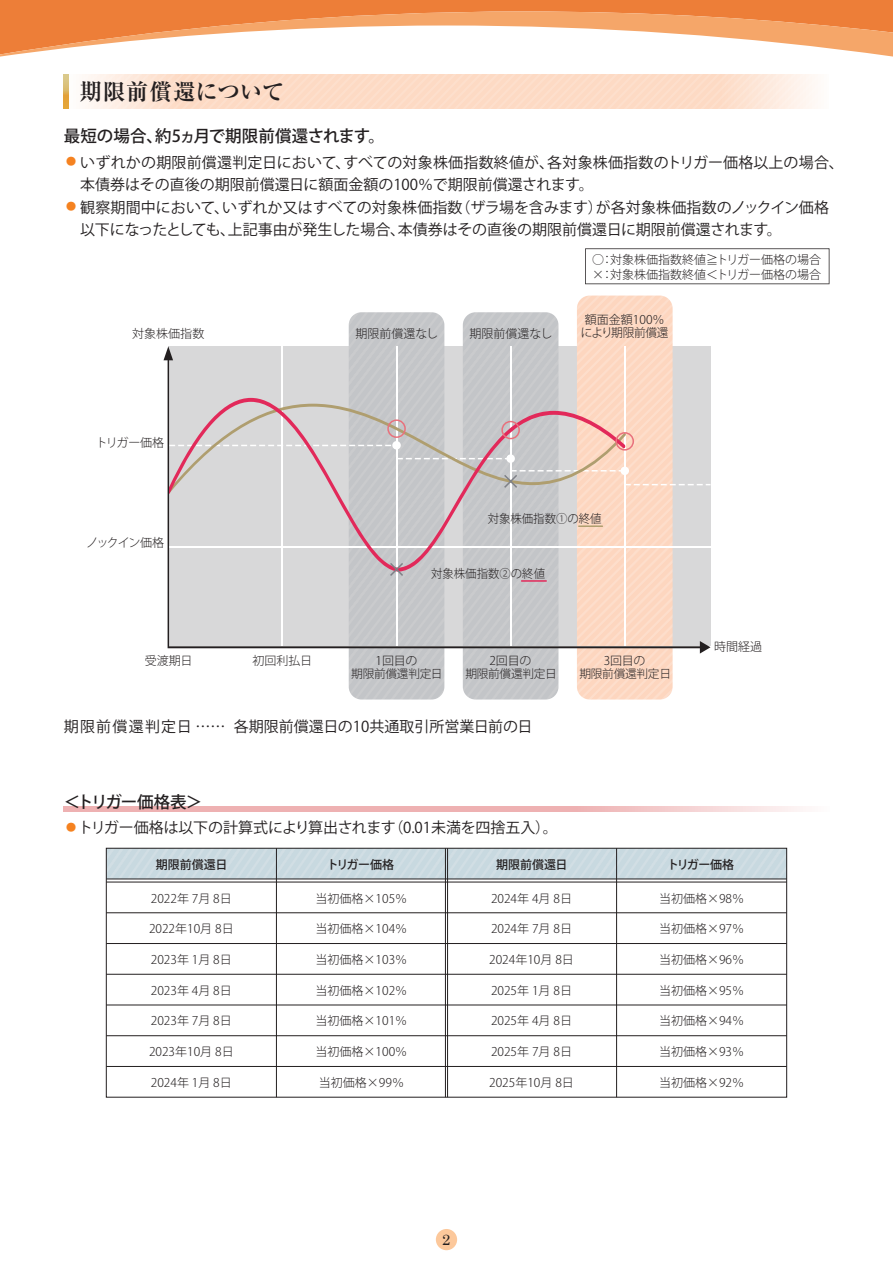
<style>
.page{position:relative;width:893px;height:1263px;background:#fff}
.page>*{position:absolute;margin:0;border:0;box-sizing:border-box;transform-origin:0 0}
.t1{font:700 22.5px "Ryumin Pro";letter-spacing:.015em;color:#231f20}
.t2{font:500 16.5px "Koz Go Pro";letter-spacing:-.01em;color:#231f20}
.t3{font:500 16.5px "Koz Go Pro";letter-spacing:-.035em;color:#231f20}
.t4{font:15px/22.5px "Koz Go Pro";color:#231f20}
.t5{font:15px "Koz Go Pr 6 N";color:#231f20}
.t6{font:15px "Century";color:#231f20}
.t7{font:300 12px/15.3px "Koz Go Pro";color:#231f20}
.t8{font:500 12px "Koz Go Pro";letter-spacing:-.005em;color:#231f20}
.t9{font:300 12px "Koz Go Pro";color:#231f20;scale:.95 1}
.t10{font:300 12px "Koz Go Pro";letter-spacing:-.025em;color:#231f20}
.t11{font:300 12px "Koz Go Pro";letter-spacing:-.1em;color:#231f20}
.t12{font:300 11.7px "Koz Go Pro";letter-spacing:-.025em;color:#231f20}
</style>
<div class="page">
<svg style="left:0;top:0;width:893px;height:57px"></svg>
<div style="left:436px;top:1229px;width:21px;height:21px;background:#fcc89b;border-radius:50%"></div>
<svg style="left:106px;top:847px;width:681px;height:251px"></svg>
<hr style="left:276px;top:848px;width:1px;height:249px;background:#231f20">
<hr style="left:445px;top:848px;width:1px;height:249px;background:#231f20">
<hr style="left:447px;top:848px;width:1px;height:249px;background:#231f20">
<hr style="left:616px;top:848px;width:1px;height:249px;background:#231f20">
<hr style="left:106px;top:912px;width:681px;height:1px;background:#231f20">
<hr style="left:106px;top:943px;width:681px;height:1px;background:#231f20">
<hr style="left:106px;top:974px;width:681px;height:1px;background:#231f20">
<hr style="left:106px;top:1005px;width:681px;height:1px;background:#231f20">
<hr style="left:106px;top:1035px;width:681px;height:1px;background:#231f20">
<hr style="left:106px;top:1066px;width:681px;height:1px;background:#231f20">
<hr style="left:106px;top:882px;width:681px;height:1px;background:#231f20">
<hr style="left:106px;top:879px;width:681px;height:1px;background:#231f20">
<div style="left:577px;top:296px;width:96px;height:403px;background:#fdd6bf;border-radius:13px"></div>
<svg style="left:64px;top:807px;width:736px;height:4px;background:#f0bbbc"></svg>
<div style="left:349px;top:312px;width:95px;height:387px;background:#c3c5c8;border-radius:13px"></div>
<div style="left:463px;top:312px;width:95px;height:387px;background:#c3c5c8;border-radius:13px"></div>
<svg style="left:700px;top:641px;width:10px;height:12px"></svg>
<svg style="left:168px;top:576px;width:537px;height:72px"></svg>
<hr style="left:521px;top:580px;width:26px;height:2px;background:#e2295a">
<svg style="left:585px;top:248px;width:244px;height:36px"></svg>
<svg style="left:164px;top:346px;width:547px;height:230px"></svg>
<svg style="left:85px;top:74px;width:730px;height:34px;background:#fddfcc"></svg>
<svg style="left:64px;top:74px;width:5px;height:34px"></svg>
<p class="t1" style="left:80px;top:74px;width:206px">期限前償還について</p>
<p class="t2" style="left:64px;top:125px;width:323px">最短の場合、約5ヵ月で期限前償還されます。</p>
<p class="t4" style="left:80px;top:151px;width:765px;text-indent:-14px"><sup>●</sup> いずれかの期限前償還判定日において、すべての対象株価指数終値が、各対象株価指数のトリガー価格以上の場合、本債券はその直後の期限前償還日に額面金額の100％で期限前償還されます。</p>
<p class="t4" style="left:80px;top:196px;width:750px;text-indent:-14px"><sup>●</sup> 観察期間中において、いずれか又はすべての対象株価指数（ザラ場を含みます）が各対象株価指数のノックイン価格以下になったとしても、上記事由が発生した場合、本債券はその直後の期限前償還日に期限前償還されます。</p>
<p class="t7" style="left:132px;top:326px;width:74px">対象株価指数</p>
<p class="t7" style="left:96px;top:435px;width:70px">トリガー価格</p>
<p class="t11" style="left:86px;top:535px;width:79px">ノックイン価格</p>
<p class="t7" style="left:145px;top:653px;width:49px">受渡期日</p>
<p class="t7" style="left:253px;top:653px;width:61px">初回利払日</p>
<p class="t7" style="left:592px;top:252px;width:230px">○：対象株価指数終値≧トリガー価格の場合×：対象株価指数終値＜トリガー価格の場合</p>
<p class="t7" style="left:585px;top:312px;width:81px">額面金額100％</p>
<p class="t7" style="left:355px;top:326px;width:84px">期限前償還なし</p>
<p class="t7" style="left:470px;top:326px;width:84px">期限前償還なし</p>
<p class="t10" style="left:581px;top:325px;width:89px">により期限前償還</p>
<p class="t9" style="left:488px;top:511px;width:121px">対象株価指数①の終値</p>
<p class="t9" style="left:431px;top:565px;width:121px">対象株価指数②の終値</p>
<p class="t7" style="left:376px;top:653px;width:44px">1回目の</p>
<p class="t12" style="left:351px;top:666px;width:93px">期限前償還判定日</p>
<p class="t7" style="left:490px;top:653px;width:43px">2回目の</p>
<p class="t12" style="left:465px;top:666px;width:93px">期限前償還判定日</p>
<p class="t7" style="left:604px;top:653px;width:43px">3回目の</p>
<p class="t12" style="left:579px;top:666px;width:93px">期限前償還判定日</p>
<p class="t7" style="left:714px;top:639px;width:49px">時間経過</p>
<p class="t5" style="left:64px;top:718px;width:470px">期限前償還判定日 …… 各期限前償還日の10共通取引所営業日前の日</p>
<p class="t3" style="left:64px;top:791px;width:140px">＜トリガー価格表＞</p>
<p class="t4" style="left:66px;top:817px;width:493px"><sup>●</sup> トリガー価格は以下の計算式により算出されます（0.01未満を四捨五入）。</p>
<p class="t8" style="left:156px;top:857px;width:73px">期限前償還日</p>
<p class="t8" style="left:327px;top:857px;width:69px">トリガー価格</p>
<p class="t8" style="left:496px;top:857px;width:73px">期限前償還日</p>
<p class="t8" style="left:667px;top:857px;width:69px">トリガー価格</p>
<p class="t7" style="left:151px;top:891px;width:82px">2022年 7月 8日</p>
<p class="t7" style="left:149px;top:921px;width:86px">2022年10月 8日</p>
<p class="t7" style="left:151px;top:952px;width:82px">2023年 1月 8日</p>
<p class="t7" style="left:151px;top:983px;width:82px">2023年 4月 8日</p>
<p class="t7" style="left:151px;top:1013px;width:82px">2023年 7月 8日</p>
<p class="t7" style="left:149px;top:1044px;width:86px">2023年10月 8日</p>
<p class="t7" style="left:151px;top:1075px;width:82px">2024年 1月 8日</p>
<p class="t7" style="left:491px;top:890px;width:82px">2024年 4月 8日</p>
<p class="t7" style="left:491px;top:921px;width:82px">2024年 7月 8日</p>
<p class="t7" style="left:489px;top:952px;width:86px">2024年10月 8日</p>
<p class="t7" style="left:491px;top:982px;width:82px">2025年 1月 8日</p>
<p class="t7" style="left:491px;top:1013px;width:82px">2025年 4月 8日</p>
<p class="t7" style="left:491px;top:1044px;width:82px">2025年 7月 8日</p>
<p class="t7" style="left:489px;top:1074px;width:86px">2025年10月 8日</p>
<p class="t7" style="left:659px;top:890px;width:87px">当初価格×98％</p>
<p class="t7" style="left:659px;top:921px;width:87px">当初価格×97％</p>
<p class="t7" style="left:659px;top:952px;width:87px">当初価格×96％</p>
<p class="t7" style="left:659px;top:983px;width:87px">当初価格×95％</p>
<p class="t7" style="left:659px;top:1013px;width:87px">当初価格×94％</p>
<p class="t7" style="left:659px;top:1044px;width:87px">当初価格×93％</p>
<p class="t7" style="left:659px;top:1075px;width:87px">当初価格×92％</p>
<p class="t7" style="left:316px;top:891px;width:93px">当初価格×105％</p>
<p class="t7" style="left:316px;top:921px;width:93px">当初価格×104％</p>
<p class="t7" style="left:316px;top:952px;width:93px">当初価格×103％</p>
<p class="t7" style="left:316px;top:983px;width:93px">当初価格×102％</p>
<p class="t7" style="left:316px;top:1013px;width:93px">当初価格×101％</p>
<p class="t7" style="left:316px;top:1044px;width:93px">当初価格×100％</p>
<p class="t7" style="left:319px;top:1075px;width:87px">当初価格×99％</p>
<p class="t6" style="left:442px;top:1227px;width:10px">2</p>
</div>
